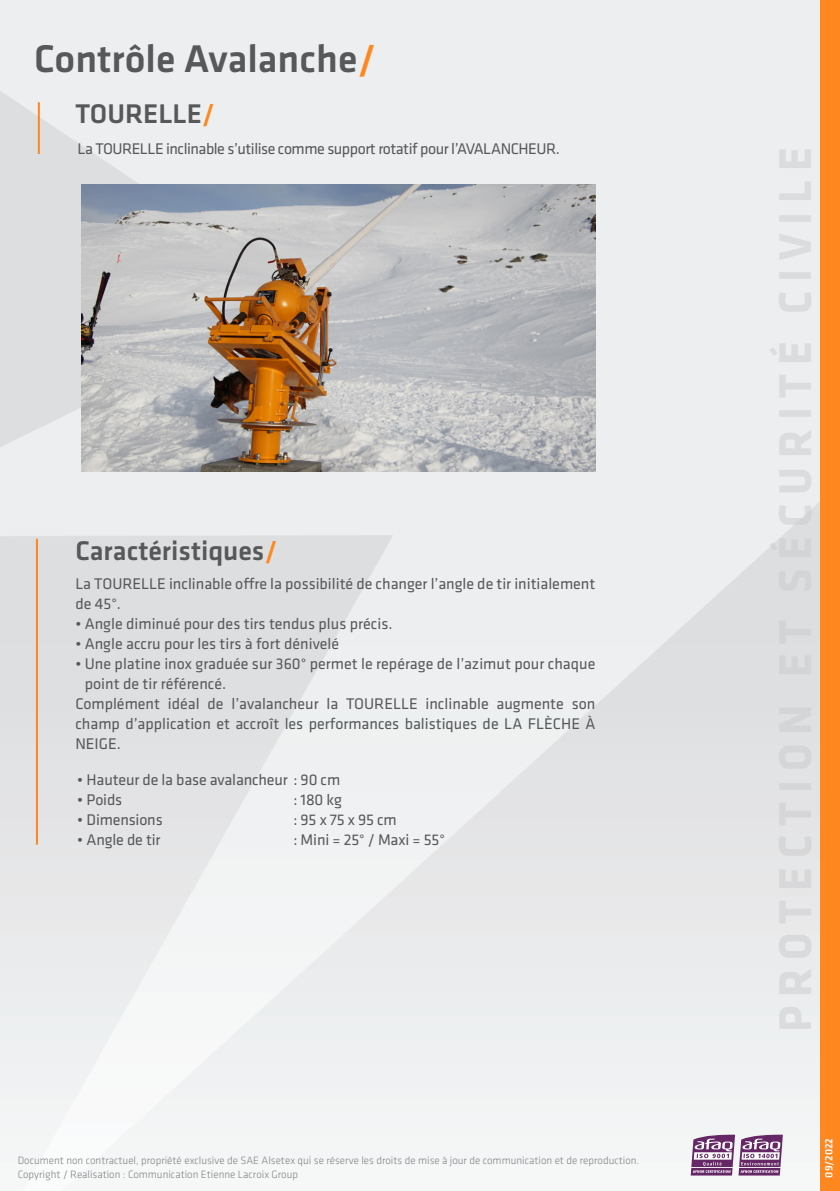
<style>
.page{position:relative;width:840px;height:1191px;background:#fff}
.page>*{position:absolute;margin:0;border:0;box-sizing:border-box;transform-origin:0 0}
.Big_Title{font:500 40px "Klavika";color:#57585a}
.t1{font:500 28px "Klavika";color:#57585a}
.Trebuchet_8pt_10int{font:16px/20px "Klavika";color:#57585a}
.Trebuchet_8pt_10int-2{font:16px "Klavika";letter-spacing:-.03em;color:#57585a}
.t2{font:300 11px/13.2px "Klavika";color:#808285}
.t3{font:500 11px "Klavika";color:#fff}
.s1{color:#ff871f}
</style>
<div class="page">
<img style="left:0;top:0;width:819px;height:1176px">
<div style="left:819px;top:0;width:20px;height:1191px;background:#ff871f"></div>
<svg style="left:738px;top:1172px;width:42px;height:3px"></svg>
<svg style="left:690px;top:1167px;width:42px;height:8px"></svg>
<svg style="left:691px;top:1134px;width:91px;height:38px"></svg>
<hr style="left:691px;top:1167px;width:41px;height:1px;background:#fff">
<hr style="left:38px;top:102px;width:2px;height:52px;background:#ff871f">
<img style="left:81px;top:184px;width:514px;height:287px">
<hr style="left:36px;top:539px;width:2px;height:305px;background:#ff871f">
<p class="Big_Title" style="left:34px;top:37px;width:343px">Contrôle Avalanche<span class="s1">/</span></p>
<p class="t1" style="left:75px;top:99px;width:141px">TOURELLE<span class="s1">/</span></p>
<p class="Trebuchet_8pt_10int-2" style="left:77px;top:140px;width:483px">La TOURELLE inclinable s’utilise comme support rotatif pour l’AVALANCHEUR.</p>
<p class="t1" style="left:75px;top:535px;width:203px">Caractéristiques<span class="s1">/</span></p>
<p class="Trebuchet_8pt_10int" style="left:75px;top:573px;width:521px">La TOURELLE inclinable offre la possibilité de changer l’angle de tir initialement de 45°.</p>
<p class="Trebuchet_8pt_10int" style="left:75px;top:613px;width:318px">• Angle diminué pour des tirs tendus plus précis.</p>
<p class="Trebuchet_8pt_10int" style="left:75px;top:633px;width:265px">• Angle accru pour les tirs à fort dénivelé</p>
<p class="Trebuchet_8pt_10int" style="left:85px;top:653px;width:512px;text-indent:-9px">• Une platine inox graduée sur 360° permet le repérage de l’azimut pour chaque point de tir référencé.</p>
<p class="Trebuchet_8pt_10int" style="left:75px;top:693px;width:521px;text-align:justify">Complément idéal de l’avalancheur la TOURELLE inclinable augmente son champ d’application et accroît les performances balistiques de LA FLÈCHE À NEIGE.</p>
<p class="Trebuchet_8pt_10int" style="left:77px;top:769px;width:264px">• Hauteur de la base avalancheur : 90 cm</p>
<p class="Trebuchet_8pt_10int" style="left:77px;top:789px;width:47px">• Poids</p>
<p class="Trebuchet_8pt_10int" style="left:293px;top:789px;width:50px">: 180 kg</p>
<p class="Trebuchet_8pt_10int" style="left:77px;top:809px;width:87px">• Dimensions</p>
<p class="Trebuchet_8pt_10int" style="left:293px;top:809px;width:105px">: 95 x 75 x 95 cm</p>
<p class="Trebuchet_8pt_10int" style="left:77px;top:829px;width:85px">• Angle de tir</p>
<p class="Trebuchet_8pt_10int" style="left:293px;top:829px;width:153px">: Mini = 25° / Maxi = 55°</p>
<p class="t2" style="left:18px;top:1154px;width:622px">Document non contractuel, propriété exclusive de SAE Alsetex qui se réserve les droits de mise à jour de communication et de reproduction.<br>Copyright / Realisation : Communication Etienne Lacroix Group</p>
<p class="t3" style="left:822px;top:1177px;width:41px;rotate:-90deg">09/2022</p>
</div>
